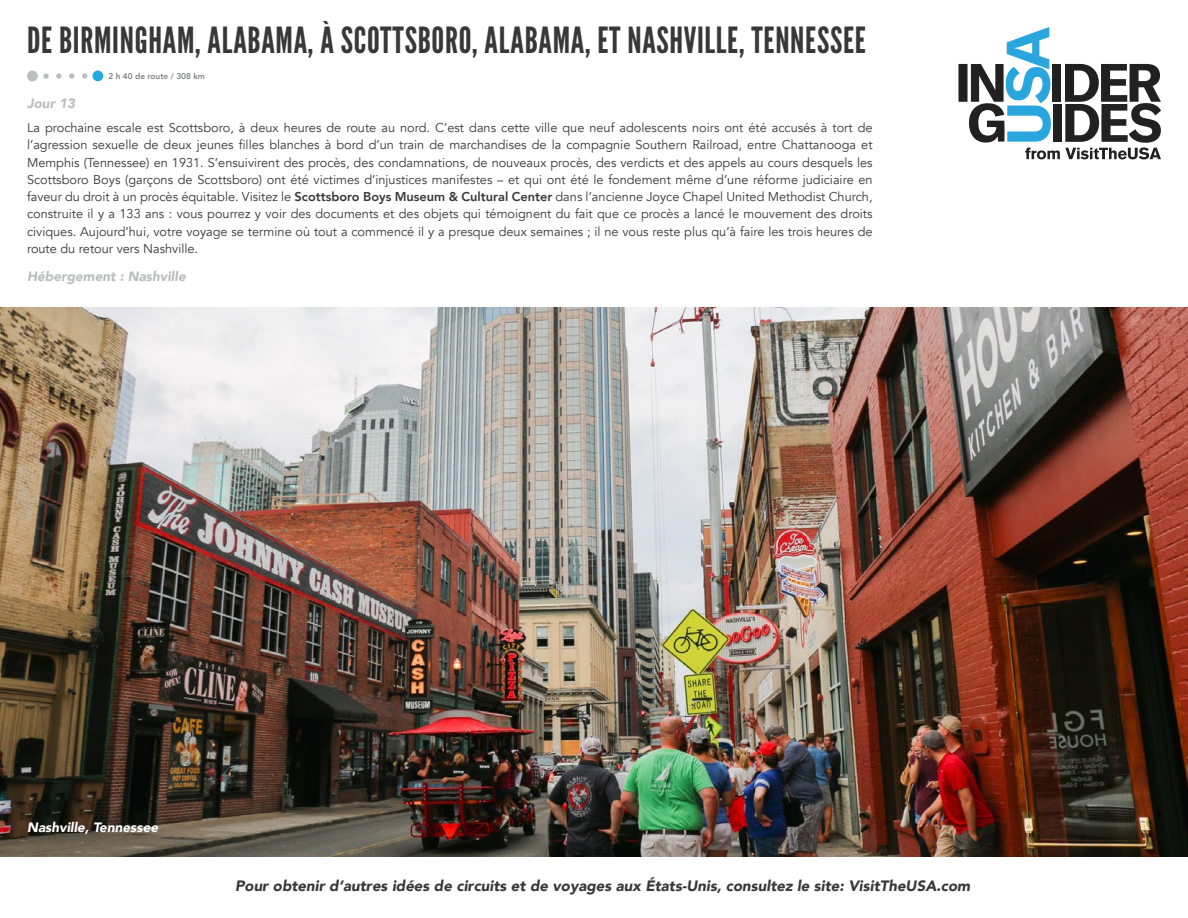
<style>
.page{position:relative;width:1188px;height:918px;background:#fff}
.page>*{position:absolute;margin:0;border:0;box-sizing:border-box;transform-origin:0 0}
.Section_Title_no_lin{font:36px "League Gothic";letter-spacing:.02em;color:#383839}
.t1{font:italic 900 15px "Avenir";color:#383839}
.Accommodation{font:italic 900 13.5px "Avenir";color:#bcbdc0}
.Photo_Caption{font:italic 900 13.5px "Avenir";color:#fff}
.t2{font:12.75px/17.2px "Avenir";color:#383839;text-align:justify}
.t3{font:800 8.25px "Avenir";color:#808285}
.s1{font-weight:800}
</style>
<div class="page">
<img style="left:0;top:308px;width:1188px;height:548px">
<svg style="left:959px;top:27px;width:202px;height:132px"></svg>
<div style="left:92px;top:71px;width:11px;height:10px;background:#28a7df;border-radius:50%"></div>
<svg style="left:43px;top:73px;width:44px;height:6px"></svg>
<div style="left:27px;top:71px;width:11px;height:10px;background:#bcbdc0;border-radius:50%"></div>
<p class="Section_Title_no_lin" style="left:27px;top:19px;width:840px">DE BIRMINGHAM, ALABAMA, À SCOTTSBORO, ALABAMA, ET NASHVILLE, TENNESSEE</p>
<p class="t3" style="left:108px;top:69px;width:98px">2 h 40 de route / 308 km</p>
<p class="Accommodation" style="left:27px;top:92px;width:50px">Jour 13</p>
<p class="t2" style="left:27px;top:119px;width:847px">La prochaine escale est Scottsboro, à deux heures de route au nord. C’est dans cette ville que neuf adolescents noirs ont été accusés à tort de l’agression sexuelle de deux jeunes filles blanches à bord d’un train de marchandises de la compagnie Southern Railroad, entre Chattanooga et Memphis (Tennessee) en 1931. S’ensuivirent des procès, des condamnations, de nouveaux procès, des verdicts et des appels au cours desquels les Scottsboro Boys (garçons de Scottsboro) ont été victimes d’injustices manifestes – et qui ont été le fondement même d’une réforme judiciaire en faveur du droit à un procès équitable. Visitez le <span class="s1">Scottsboro Boys Museum &amp; Cultural Center</span> dans l’ancienne Joyce Chapel United Methodist Church, construite il y a 133 ans : vous pourrez y voir des documents et des objets qui témoignent du fait que ce procès a lancé le mouvement des droits civiques. Aujourd’hui, votre voyage se termine où tout a commencé il y a presque deux semaines ; il ne vous reste plus qu’à faire les trois heures de route du retour vers Nashville.</p>
<p class="Accommodation" style="left:27px;top:265px;width:160px">Hébergement : Nashville</p>
<p class="Photo_Caption" style="left:27px;top:816px;width:133px">Nashville, Tennessee</p>
<p class="t1" style="left:235px;top:873px;width:737px">Pour obtenir d’autres idées de circuits et de voyages aux États-Unis, consultez le site: VisitTheUSA.com</p>
</div>
